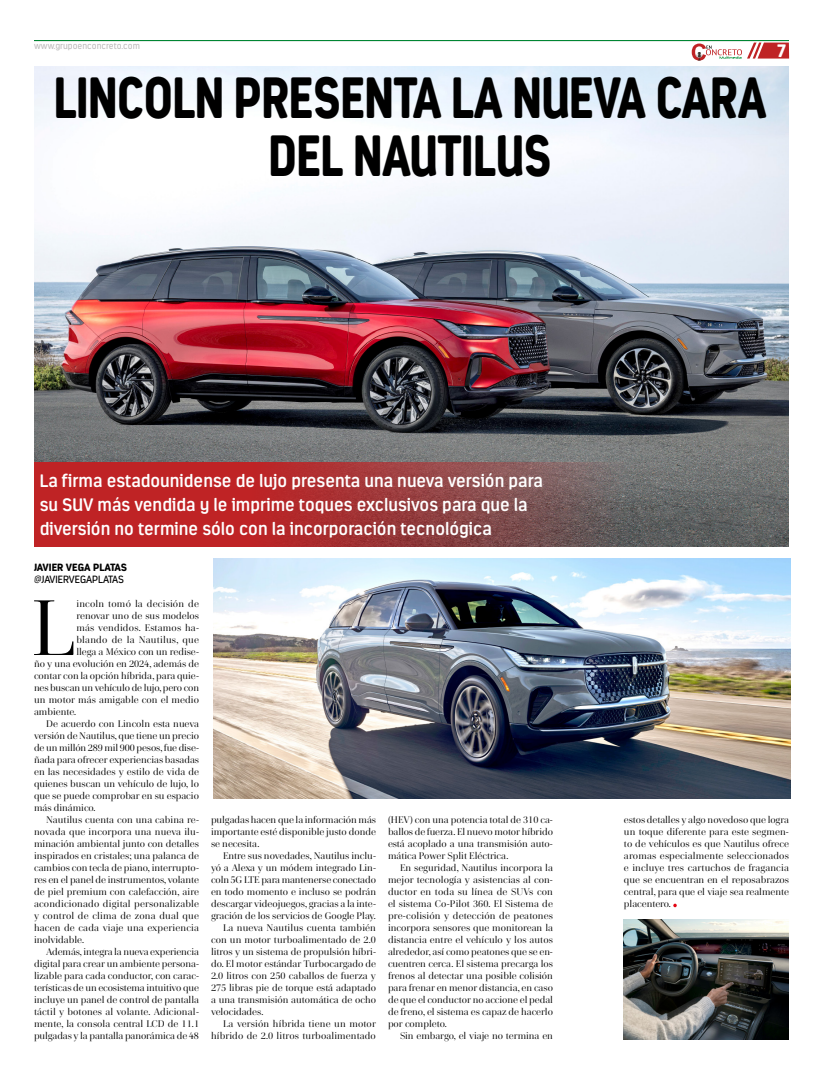
<style>
.page{position:relative;width:823px;height:1078px;background:#fff}
.page>*{position:absolute;margin:0;border:0;box-sizing:border-box;transform-origin:0 0}
.t1{font:78.9px "Cardillac";color:#000}
.t2{font:900 58px/58px "Estandar Rd";letter-spacing:-.01em;color:#000;text-align:center;scale:.81 1}
.t3{font:600 18px/24px "Estandar Rd";color:#fff}
.t4{font:900 18px "Estandar Rd";color:#fff}
.t5{font:10.5px "Estandar Rd";color:#000}
.t6{font:900 10.5px "Estandar Rd";color:#000}
.t7{font:9.6px/12px "Cardillac";color:#000;text-align:justify}
.t8{font:9.6px "Cardillac";letter-spacing:.02em;color:#000}
.t9{font:9.6px "Cardillac";letter-spacing:.025em;color:#000}
.t10{font:9px "Estandar Rd";color:#bdbcbc}
</style>
<div class="page">
<img style="left:34px;top:67px;width:754px;height:480px">
<svg style="left:34px;top:463px;width:624px;height:84px"></svg>
<img style="left:623px;top:919px;width:165px;height:120px">
<img style="left:213px;top:559px;width:577px;height:239px">
<hr style="left:34px;top:40px;width:754px;height:1px;background:#008d36">
<svg style="left:691px;top:43px;width:97px;height:18px"></svg>
<p class="t10" style="left:34px;top:41px;width:107px">www.grupoenconcreto.com</p>
<h2 class="t2" style="left:54px;top:68px;width:881px">LINCOLN PRESENTA LA NUEVA CARA<br>DEL NAUTILUS</h2>
<h3 class="t4" style="left:777px;top:40px;width:10px">7</h3>
<h3 class="t3" style="left:40px;top:468px;width:504px">La firma estadounidense de lujo presenta una nueva versión para su SUV más vendida y le imprime toques exclusivos para que la diversión no termine sólo con la incorporación tecnológica</h3>
<p class="t6" style="left:34px;top:560px;width:95px">JAVIER VEGA PLATAS</p>
<p class="t5" style="left:34px;top:573px;width:91px">@JAVIERVEGAPLATAS</p>
<h1 class="t1" style="left:31px;top:577px;width:46px">L</h1>
<p class="t8" style="left:76px;top:597px;width:124px">incoln tomó la decisión de</p>
<p class="t7" style="left:76px;top:609px;width:124px">renovar uno de sus modelos</p>
<p class="t8" style="left:76px;top:621px;width:124px">más vendidos. Estamos ha-</p>
<p class="t9" style="left:76px;top:633px;width:124px">blando de la Nautilus, que</p>
<p class="t7" style="left:76px;top:645px;width:124px">llega a México con un redise-</p>
<p class="t7" style="left:34px;top:657px;width:166px">ño y una evolución en 2024, además de</p>
<p class="t7" style="left:34px;top:669px;width:166px">contar con la opción híbrida, para quie-</p>
<p class="t7" style="left:34px;top:681px;width:166px">nes buscan un vehículo de lujo, pero con</p>
<p class="t7" style="left:34px;top:693px;width:166px">un motor más amigable con el medio</p>
<p class="t7" style="left:34px;top:705px;width:44px">ambiente.</p>
<p class="t7" style="left:46px;top:717px;width:154px">De acuerdo con Lincoln esta nueva</p>
<p class="t7" style="left:34px;top:729px;width:166px">versión de Nautilus, que tiene un precio</p>
<p class="t7" style="left:34px;top:741px;width:166px">de un millón 289 mil 900 pesos, fue dise-</p>
<p class="t7" style="left:34px;top:753px;width:166px">ñada para ofrecer experiencias basadas</p>
<p class="t7" style="left:34px;top:765px;width:166px">en las necesidades y estilo de vida de</p>
<p class="t7" style="left:34px;top:777px;width:166px">quienes buscan un vehículo de lujo, lo</p>
<p class="t7" style="left:34px;top:789px;width:166px">que se puede comprobar en su espacio</p>
<p class="t7" style="left:34px;top:801px;width:63px">más dinámico.</p>
<p class="t7" style="left:46px;top:813px;width:154px">Nautilus cuenta con una cabina re-</p>
<p class="t7" style="left:34px;top:825px;width:166px">novada que incorpora una nueva ilu-</p>
<p class="t7" style="left:34px;top:837px;width:166px">minación ambiental junto con detalles</p>
<p class="t7" style="left:34px;top:849px;width:166px">inspirados en cristales; una palanca de</p>
<p class="t7" style="left:34px;top:861px;width:166px">cambios con tecla de piano, interrupto-</p>
<p class="t7" style="left:34px;top:873px;width:166px">res en el panel de instrumentos, volante</p>
<p class="t7" style="left:34px;top:885px;width:166px">de piel premium con calefacción, aire</p>
<p class="t8" style="left:34px;top:897px;width:166px">acondicionado digital personalizable</p>
<p class="t8" style="left:34px;top:909px;width:166px">y control de clima de zona dual que</p>
<p class="t8" style="left:34px;top:921px;width:166px">hacen de cada viaje una experiencia</p>
<p class="t7" style="left:34px;top:933px;width:52px">inolvidable.</p>
<p class="t7" style="left:46px;top:945px;width:154px">Además, integra la nueva experiencia</p>
<p class="t7" style="left:34px;top:957px;width:166px">digital para crear un ambiente persona-</p>
<p class="t7" style="left:34px;top:969px;width:166px">lizable para cada conductor, con carac-</p>
<p class="t7" style="left:34px;top:981px;width:166px">terísticas de un ecosistema intuitivo que</p>
<p class="t7" style="left:34px;top:993px;width:166px">incluye un panel de control de pantalla</p>
<p class="t7" style="left:34px;top:1005px;width:166px">táctil y botones al volante. Adicional-</p>
<p class="t7" style="left:34px;top:1017px;width:166px">mente, la consola central LCD de 11.1</p>
<p class="t7" style="left:34px;top:1029px;width:166px">pulgadas y la pantalla panorámica de 48</p>
<p class="t7" style="left:211px;top:813px;width:166px">pulgadas hacen que la información más importante esté disponible justo donde se necesita.</p>
<p class="t7" style="left:223px;top:849px;width:154px">Entre sus novedades, Nautilus inclu-</p>
<p class="t7" style="left:211px;top:861px;width:166px">yó a Alexa y un módem integrado Lin-</p>
<p class="t7" style="left:211px;top:873px;width:166px">coln 5G LTE para mantenerse conectado</p>
<p class="t7" style="left:211px;top:885px;width:166px">en todo momento e incluso se podrán</p>
<p class="t7" style="left:211px;top:897px;width:166px">descargar videojuegos, gracias a la inte-</p>
<p class="t7" style="left:211px;top:909px;width:166px">gración de los servicios de Google Play.</p>
<p class="t7" style="left:223px;top:921px;width:154px">La nueva Nautilus cuenta también</p>
<p class="t7" style="left:211px;top:933px;width:166px">con un motor turboalimentado de 2.0</p>
<p class="t7" style="left:211px;top:945px;width:166px">litros y un sistema de propulsión híbri-</p>
<p class="t7" style="left:211px;top:957px;width:166px">do. El motor estándar Turbocargado de</p>
<p class="t7" style="left:211px;top:969px;width:166px">2.0 litros con 250 caballos de fuerza y</p>
<p class="t7" style="left:211px;top:981px;width:166px">275 libras pie de torque está adaptado</p>
<p class="t7" style="left:211px;top:993px;width:166px">a una transmisión automática de ocho</p>
<p class="t7" style="left:211px;top:1005px;width:54px">velocidades.</p>
<p class="t7" style="left:223px;top:1017px;width:154px">La versión híbrida tiene un motor</p>
<p class="t7" style="left:211px;top:1029px;width:166px">híbrido de 2.0 litros turboalimentado</p>
<p class="t7" style="left:388px;top:813px;width:166px">(HEV) con una potencia total de 310 ca&shy;ballos de fuerza. El nuevo motor híbrido está acoplado a una transmisión auto&shy;mática Power Split Eléctrica.</p>
<p class="t7" style="left:388px;top:861px;width:166px;text-indent:12px">En seguridad, Nautilus incorpora la mejor tecnología y asistencias al con&shy;ductor en toda su línea de SUVs con el sistema Co-Pilot 360. El Sistema de pre-colisión y detección de peatones incorpora sensores que monitorean la distancia entre el vehículo y los autos alrededor, así como peatones que se en&shy;cuentren cerca. El sistema precarga los frenos al detectar una posible colisión para frenar en menor distancia, en caso de que el conductor no accione el pedal de freno, el sistema es capaz de hacerlo por completo.</p>
<p class="t7" style="left:400px;top:1029px;width:154px">Sin embargo, el viaje no termina en</p>
<p class="t7" style="left:623px;top:813px;width:166px">estos detalles y algo novedoso que logra un toque diferente para este segmen&shy;to de vehículos es que Nautilus ofrece aromas especialmente seleccionados e incluye tres cartuchos de fragancia que se encuentran en el reposabrazos central, para que el viaje sea realmente placentero.</p>
</div>
